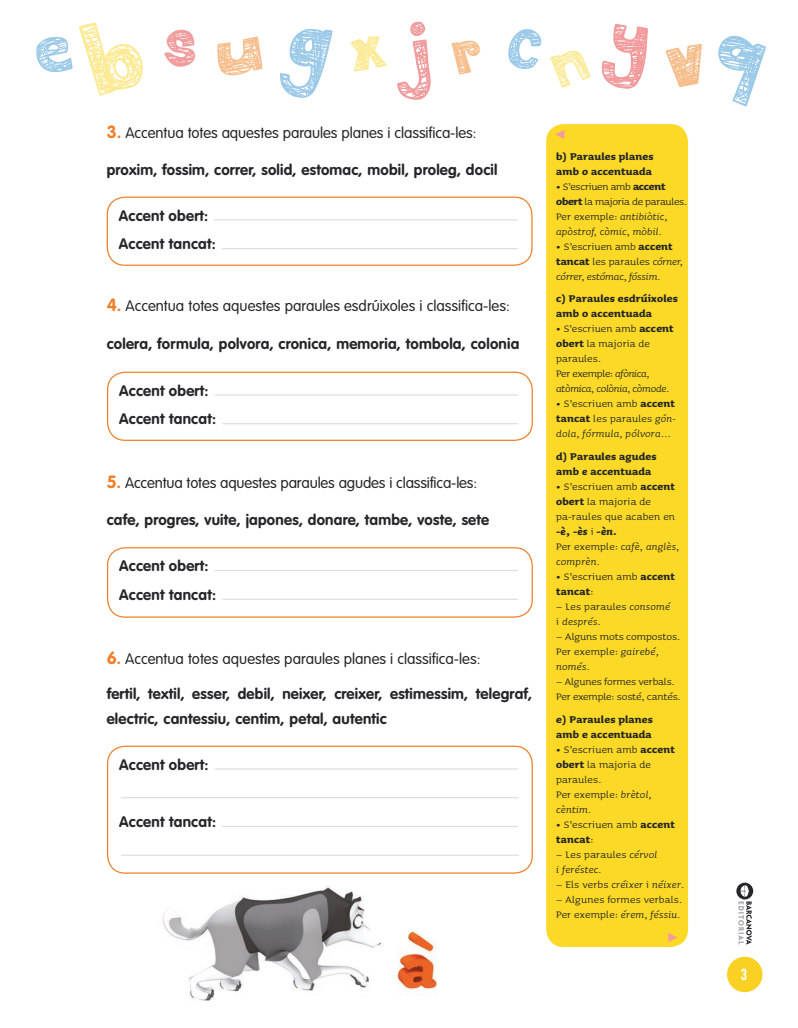
<style>
.page{position:relative;width:798px;height:1028px;background:#fff}
.page>*{position:absolute;margin:0;border:0;box-sizing:border-box;transform-origin:0 0}
.t1{font:700 15px/28.8px "VAG Rounded Std";letter-spacing:.015em;color:#252627}
.t2{font:300 15px "VAG Rounded Std";color:#252627}
.t3{font:700 15px "Heading Pro";color:#fff}
.t4{font:12.5px/15px "Sauna Pro";letter-spacing:.01em;color:#252627}
.t5{font:italic 12.5px/15px "Sauna Pro";letter-spacing:.015em;color:#252627}
.t6{font:700 12.5px/15px "Sauna Pro";letter-spacing:.015em;color:#252627}
.t7{font:12.5px/15px "Sauna Pro";letter-spacing:-.02em;color:#252627}
.t8{font:italic 12.5px/15px "Sauna Pro";letter-spacing:-.01em;color:#252627}
.t9{font:12.5px/15px "Sauna Pro";letter-spacing:-.01em;color:#252627}
.s1{font-weight:700;font-size:17.5px;color:#f17f29}
.s2{font-style:italic}
.s3{font-weight:700}
.s4{font-weight:700;font-style:normal}
.s5{font-style:normal}
.s6{font-weight:700;font-style:italic}
</style>
<div class="page">
<hr style="left:214px;top:219px;width:303px;height:1px;background:#dddfe3">
<hr style="left:222px;top:248px;width:295px;height:1px;background:#dddfe3">
<div style="left:107px;top:196px;width:425px;height:70px;border:1px solid #f17f29;border-radius:18px"></div>
<hr style="left:214px;top:394px;width:304px;height:1px;background:#dddfe3">
<hr style="left:222px;top:423px;width:296px;height:1px;background:#dddfe3">
<div style="left:107px;top:371px;width:425px;height:70px;border:1px solid #f17f29;border-radius:18px"></div>
<hr style="left:214px;top:768px;width:304px;height:1px;background:#dddfe3">
<hr style="left:121px;top:797px;width:398px;height:1px;background:#dddfe3">
<hr style="left:222px;top:826px;width:296px;height:1px;background:#dddfe3">
<hr style="left:121px;top:854px;width:398px;height:2px;background:#dddfe3">
<div style="left:107px;top:745px;width:425px;height:128px;border:1px solid #f17f29;border-radius:18px"></div>
<hr style="left:214px;top:570px;width:304px;height:1px;background:#dddfe3">
<hr style="left:222px;top:598px;width:296px;height:2px;background:#dddfe3">
<div style="left:107px;top:547px;width:425px;height:70px;border:1px solid #f17f29;border-radius:18px"></div>
<img style="left:162px;top:886px;width:275px;height:115px">
<div style="left:546px;top:124px;width:141px;height:823px;background:#fbd926;border-radius:18px"></div>
<div style="left:726px;top:956px;width:36px;height:36px;background:#fad122;border-radius:50%"></div>
<svg style="left:736px;top:882px;width:16px;height:62px"></svg>
<p class="t2" style="left:107px;top:124px;width:371px"><span class="s1">3.</span> Accentua totes aquestes paraules planes i classifica-les:</p>
<p class="t1" style="left:107px;top:156px;width:392px">proxim, fossim, correr, solid, estomac, mobil, proleg, docil</p>
<p class="t1" style="left:119px;top:201px;width:98px">Accent obert:<br>Accent tancat:</p>
<p class="t2" style="left:107px;top:297px;width:404px"><span class="s1">4.</span> Accentua totes aquestes paraules esdrúixoles i classifica-les:</p>
<p class="t1" style="left:107px;top:330px;width:414px">colera, formula, polvora, cronica, memoria, tombola, colonia</p>
<p class="t1" style="left:119px;top:376px;width:98px">Accent obert:<br>Accent tancat:</p>
<p class="t2" style="left:107px;top:474px;width:372px"><span class="s1">5.</span> Accentua totes aquestes paraules agudes i classifica-les:</p>
<p class="t1" style="left:107px;top:506px;width:384px">cafe, progres, vuite, japones, donare, tambe, voste, sete</p>
<p class="t1" style="left:119px;top:552px;width:98px">Accent obert:<br>Accent tancat:</p>
<p class="t2" style="left:107px;top:650px;width:375px"><span class="s1">6.</span> Accentua totes aquestes paraules planes i classifica-les:</p>
<p class="t1" style="left:107px;top:682px;width:427px;line-height:25px">fertil, textil, esser, debil, neixer, creixer, estimessim, telegraf, electric, cantessiu, centim, petal, autentic</p>
<p class="t1" style="left:119px;top:750px;width:91px">Accent obert:</p>
<p class="t1" style="left:119px;top:808px;width:98px">Accent tancat:</p>
<p class="t6" style="left:556px;top:149px;width:99px">b) Paraules planes amb <span class="s2">o</span> accentuada</p>
<p class="t7" style="left:556px;top:179px;width:132px"><span class="s3">•</span> S’escriuen amb <span class="s3">accent obert</span> la majoria de paraules.<br>Per exemple: <span class="s2">antibiòtic, apòstrof, còmic, mòbil.</span></p>
<p class="t8" style="left:556px;top:239px;width:128px"><span class="s4">•</span> <span class="s5">S’escriuen amb</span> <span class="s4">accent tancat</span> <span class="s5">les paraules</span> córner, córrer, estómac, fóssim.</p>
<p class="t6" style="left:556px;top:291px;width:123px">c) Paraules esdrúixoles amb o accentuada</p>
<p class="t4" style="left:556px;top:321px;width:119px"><span class="s3">•</span> S’escriuen amb <span class="s3">accent obert</span> la majoria de paraules.<br>Per exemple: <span class="s2">afònica, atòmica, colònia, còmode.</span></p>
<p class="t5" style="left:556px;top:396px;width:121px;text-align:justify"><span class="s4">•</span> <span class="s5">S’escriuen amb</span> <span class="s4">accent tancat</span> <span class="s5">les paraules</span> gón&shy;dola, fórmula, pólvora…</p>
<p class="t6" style="left:556px;top:449px;width:102px">d) Paraules agudes amb <span class="s2">e</span> accentuada</p>
<p class="t4" style="left:556px;top:479px;width:125px"><span class="s3">•</span> S’escriuen amb <span class="s3">accent obert</span> la majoria de pa-raules que acaben en <span class="s6">-è, -ès</span> i <span class="s6">-èn.<br></span>Per exemple: <span class="s2">cafè, anglès, comprèn</span>.</p>
<p class="t4" style="left:556px;top:569px;width:120px"><span class="s3">•</span> S’escriuen amb <span class="s3">accent tancat</span>:</p>
<p class="t5" style="left:556px;top:599px;width:115px"><span class="s5">– Les paraules</span> consomé <span class="s5">i</span> després.</p>
<p class="t4" style="left:556px;top:629px;width:125px">– Alguns mots compostos.<br>Per exemple: <span class="s2">gairebé, només.</span></p>
<p class="t9" style="left:556px;top:674px;width:126px">– Algunes formes verbals.<br>Per exemple: sosté, cantés.</p>
<p class="t6" style="left:556px;top:711px;width:98px">e) Paraules planes amb e accentuada</p>
<p class="t4" style="left:556px;top:741px;width:120px"><span class="s3">•</span> S’escriuen amb <span class="s3">accent obert</span> la majoria de paraules.<br>Per exemple: <span class="s2">brètol, cèntim.</span></p>
<p class="t4" style="left:556px;top:816px;width:120px"><span class="s3">•</span> S’escriuen amb <span class="s3">accent tancat</span>:</p>
<p class="t5" style="left:556px;top:846px;width:102px"><span class="s5">– Les paraules</span> cérvol i feréstec.</p>
<p class="t5" style="left:556px;top:876px;width:129px"><span class="s5">– Els verbs</span> créixer <span class="s5">i</span> néixer<span class="s5">.</span></p>
<p class="t4" style="left:556px;top:891px;width:127px">– Algunes formes verbals.<br>Per exemple: <span class="s2">érem, féssiu.</span></p>
<p class="t3" style="left:740px;top:965px;width:8px">3</p>
</div>
